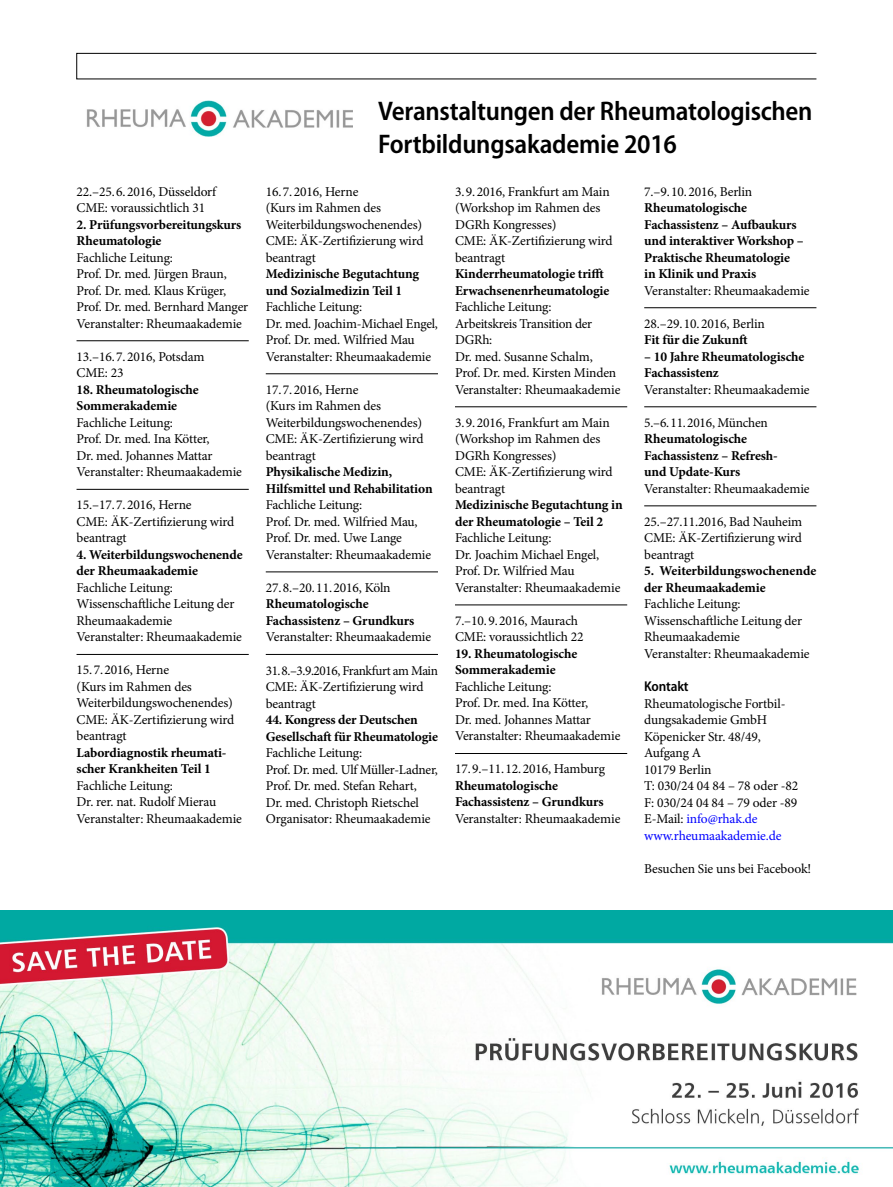
<style>
.page{position:relative;width:893px;height:1187px;background:#fff}
.page>*{position:absolute;margin:0;border:0;box-sizing:border-box;transform-origin:0 0}
.t1{font:600 semi-condensed 27px/33px "Myriad Pro";letter-spacing:-.01em;color:#000}
.t2{font:600 semi-condensed 14.25px "Myriad Pro";letter-spacing:-.01em;color:#000}
.t3{font:13.5px/16.5px "Minion Pro";letter-spacing:-.01em;color:#000}
.t4{font:700 13.5px/16.5px "Minion Pro";letter-spacing:-.01em;color:#000}
.s1{color:#00f}
</style>
<div class="page">
<div style="left:77px;top:53px;width:740px;height:26px;border:1px solid #000"></div>
<img style="left:86px;top:100px;width:266px;height:36px">
<hr style="left:77px;top:340px;width:172px;height:1px;background:#000">
<hr style="left:77px;top:489px;width:172px;height:1px;background:#000">
<hr style="left:77px;top:654px;width:172px;height:1px;background:#000">
<hr style="left:266px;top:373px;width:172px;height:1px;background:#000">
<hr style="left:266px;top:571px;width:172px;height:1px;background:#000">
<hr style="left:266px;top:654px;width:172px;height:1px;background:#000">
<hr style="left:455px;top:406px;width:172px;height:1px;background:#000">
<hr style="left:455px;top:604px;width:172px;height:1px;background:#000">
<hr style="left:455px;top:753px;width:172px;height:1px;background:#000">
<hr style="left:644px;top:307px;width:172px;height:1px;background:#000">
<hr style="left:644px;top:406px;width:172px;height:1px;background:#000">
<hr style="left:644px;top:505px;width:172px;height:1px;background:#000">
<img style="left:0;top:910px;width:893px;height:276px">
<p class="t3" style="left:77px;top:183px;width:141px">22.–25.6.2016, Düsseldorf<br>CME: voraussichtlich 31</p>
<p class="t4" style="left:77px;top:216px;width:166px">2. Prüfungsvorbereitungskurs<br>Rheumatologie</p>
<p class="t3" style="left:77px;top:249px;width:173px">Fachliche Leitung:<br>Prof. Dr. med. Jürgen Braun,<br>Prof. Dr. med. Klaus Krüger,<br>Prof. Dr. med. Bernhard Manger<br>Veranstalter: Rheumaakademie</p>
<p class="t3" style="left:77px;top:348px;width:130px">13.–16.7.2016, Potsdam<br>CME: 23</p>
<p class="t4" style="left:77px;top:381px;width:124px">18. Rheumatologische<br>Sommerakademie</p>
<p class="t3" style="left:77px;top:414px;width:167px">Fachliche Leitung:<br>Prof. Dr. med. Ina Kötter,<br>Dr. med. Johannes Mattar<br>Veranstalter: Rheumaakademie</p>
<p class="t3" style="left:77px;top:497px;width:159px">15.–17.7.2016, Herne<br>CME: ÄK-Zertifizierung wird beantragt</p>
<p class="t4" style="left:77px;top:546px;width:168px">4. Weiterbildungswochenende der Rheumaakademie</p>
<p class="t3" style="left:77px;top:579px;width:167px">Fachliche Leitung:<br>Wissenschaftliche Leitung der<br>Rheumaakademie<br>Veranstalter: Rheumaakademie</p>
<p class="t3" style="left:77px;top:662px;width:159px">15.7.2016, Herne<br>(Kurs im Rahmen des<br>Weiterbildungswochenendes)<br>CME: ÄK-Zertifizierung wird beantragt</p>
<p class="t4" style="left:77px;top:744px;width:152px">Labordiagnostik rheumati&shy;scher Krankheiten Teil 1</p>
<p class="t3" style="left:77px;top:777px;width:167px">Fachliche Leitung:<br>Dr. rer. nat. Rudolf Mierau<br>Veranstalter: Rheumaakademie</p>
<h1 class="t1" style="left:378px;top:95px;width:436px">Veranstaltungen der Rheumatologischen<br>Fortbildungsakademie 2016</h1>
<p class="t3" style="left:266px;top:183px;width:159px">16.7.2016, Herne<br>(Kurs im Rahmen des<br>Weiterbildungswochenendes)<br>CME: ÄK-Zertifizierung wird beantragt</p>
<p class="t4" style="left:266px;top:265px;width:155px">Medizinische Begutachtung und Sozialmedizin Teil 1</p>
<p class="t3" style="left:266px;top:299px;width:174px">Fachliche Leitung:<br>Dr. med. Joachim-Michael Engel,<br>Prof. Dr. med. Wilfried Mau<br>Veranstalter: Rheumaakademie</p>
<p class="t3" style="left:266px;top:381px;width:159px">17.7.2016, Herne<br>(Kurs im Rahmen des<br>Weiterbildungswochenendes)<br>CME: ÄK-Zertifizierung wird beantragt</p>
<p class="t4" style="left:266px;top:463px;width:168px">Physikalische Medizin,<br>Hilfsmittel und Rehabilitation</p>
<p class="t3" style="left:266px;top:497px;width:167px">Fachliche Leitung:<br>Prof. Dr. med. Wilfried Mau,<br>Prof. Dr. med. Uwe Lange<br>Veranstalter: Rheumaakademie</p>
<p class="t3" style="left:266px;top:579px;width:126px">27.8.–20.11.2016, Köln</p>
<p class="t4" style="left:266px;top:595px;width:150px">Rheumatologische<br>Fachassistenz – Grundkurs</p>
<p class="t3" style="left:266px;top:629px;width:167px">Veranstalter: Rheumaakademie</p>
<p class="t3" style="left:266px;top:662px;width:174px">31.8.–3.9.2016, Frankfurt am Main<br>CME: ÄK-Zertifizierung wird beantragt</p>
<p class="t4" style="left:266px;top:711px;width:174px">44. Kongress der Deutschen<br>Gesellschaft für Rheumatologie</p>
<p class="t3" style="left:266px;top:744px;width:174px">Fachliche Leitung:<br>Prof. Dr. med. Ulf Müller-Ladner,<br>Prof. Dr. med. Stefan Rehart,<br>Dr. med. Christoph Rietschel<br>Organisator: Rheumaakademie</p>
<p class="t3" style="left:455px;top:183px;width:159px">3.9.2016, Frankfurt am Main (Workshop im Rahmen des<br>DGRh Kongresses)<br>CME: ÄK-Zertifizierung wird beantragt</p>
<p class="t4" style="left:455px;top:265px;width:156px">Kinderrheumatologie trifft<br>Erwachsenenrheumatologie</p>
<p class="t3" style="left:455px;top:299px;width:167px">Fachliche Leitung:<br>Arbeitskreis Transition der<br>DGRh:<br>Dr. med. Susanne Schalm,<br>Prof. Dr. med. Kirsten Minden<br>Veranstalter: Rheumaakademie</p>
<p class="t3" style="left:455px;top:414px;width:159px">3.9.2016, Frankfurt am Main (Workshop im Rahmen des<br>DGRh Kongresses)<br>CME: ÄK-Zertifizierung wird beantragt</p>
<p class="t4" style="left:455px;top:496px;width:169px">Medizinische Begutachtung in der Rheumatologie – Teil 2</p>
<p class="t3" style="left:455px;top:530px;width:167px">Fachliche Leitung:<br>Dr. Joachim Michael Engel,<br>Prof. Dr. Wilfried Mau<br>Veranstalter: Rheumaakademie</p>
<p class="t3" style="left:455px;top:612px;width:130px">7.–10.9.2016, Maurach<br>CME: voraussichtlich 22</p>
<p class="t4" style="left:455px;top:645px;width:124px">19. Rheumatologische<br>Sommerakademie</p>
<p class="t3" style="left:455px;top:678px;width:167px">Fachliche Leitung:<br>Prof. Dr. med. Ina Kötter,<br>Dr. med. Johannes Mattar<br>Veranstalter: Rheumaakademie</p>
<p class="t3" style="left:455px;top:761px;width:152px">17.9.–11.12.2016, Hamburg</p>
<p class="t4" style="left:455px;top:777px;width:150px">Rheumatologische<br>Fachassistenz – Grundkurs</p>
<p class="t3" style="left:455px;top:810px;width:167px">Veranstalter: Rheumaakademie</p>
<p class="t3" style="left:644px;top:183px;width:110px">7.–9.10.2016, Berlin</p>
<p class="t4" style="left:644px;top:199px;width:161px">Rheumatologische<br>Fachassistenz – Aufbaukurs und interaktiver Workshop –<br>Praktische Rheumatologie in Klinik und Praxis</p>
<p class="t3" style="left:644px;top:282px;width:167px">Veranstalter: Rheumaakademie</p>
<p class="t3" style="left:644px;top:315px;width:122px">28.–29.10.2016, Berlin</p>
<p class="t4" style="left:644px;top:331px;width:105px">Fit für die Zukunft</p>
<p class="t4" style="left:644px;top:348px;width:162px">– 10 Jahre Rheumatologische<br>Fachassistenz</p>
<p class="t3" style="left:644px;top:381px;width:167px">Veranstalter: Rheumaakademie</p>
<p class="t3" style="left:644px;top:414px;width:125px">5.–6.11.2016, München</p>
<p class="t4" style="left:644px;top:430px;width:135px">Rheumatologische<br>Fachassistenz – Refresh&shy;und Update-Kurs</p>
<p class="t3" style="left:644px;top:480px;width:167px">Veranstalter: Rheumaakademie</p>
<p class="t3" style="left:644px;top:513px;width:160px;text-align:justify">25.–27.11.2016, Bad Nauheim CME: ÄK-Zertifizierung wird beantragt</p>
<p class="t4" style="left:644px;top:562px;width:174px">5. Weiterbildungswochenende der Rheumaakademie</p>
<p class="t3" style="left:644px;top:596px;width:167px">Fachliche Leitung:<br>Wissenschaftliche Leitung der<br>Rheumaakademie<br>Veranstalter: Rheumaakademie</p>
<p class="t2" style="left:644px;top:678px;width:46px">Kontakt</p>
<p class="t3" style="left:644px;top:695px;width:156px">Rheumatologische Fortbil&shy;dungsakademie GmbH<br>Köpenicker Str. 48/49,<br>Aufgang A<br>10179 Berlin<br>T: 030/24 04 84 – 78 oder -82<br>F: 030/24 04 84 – 79 oder -89<br>E-Mail: <span class="s1">info@rhak.de www.rheumaakademie.de</span></p>
<p class="t3" style="left:644px;top:860px;width:169px">Besuchen Sie uns bei Facebook!</p>
</div>
